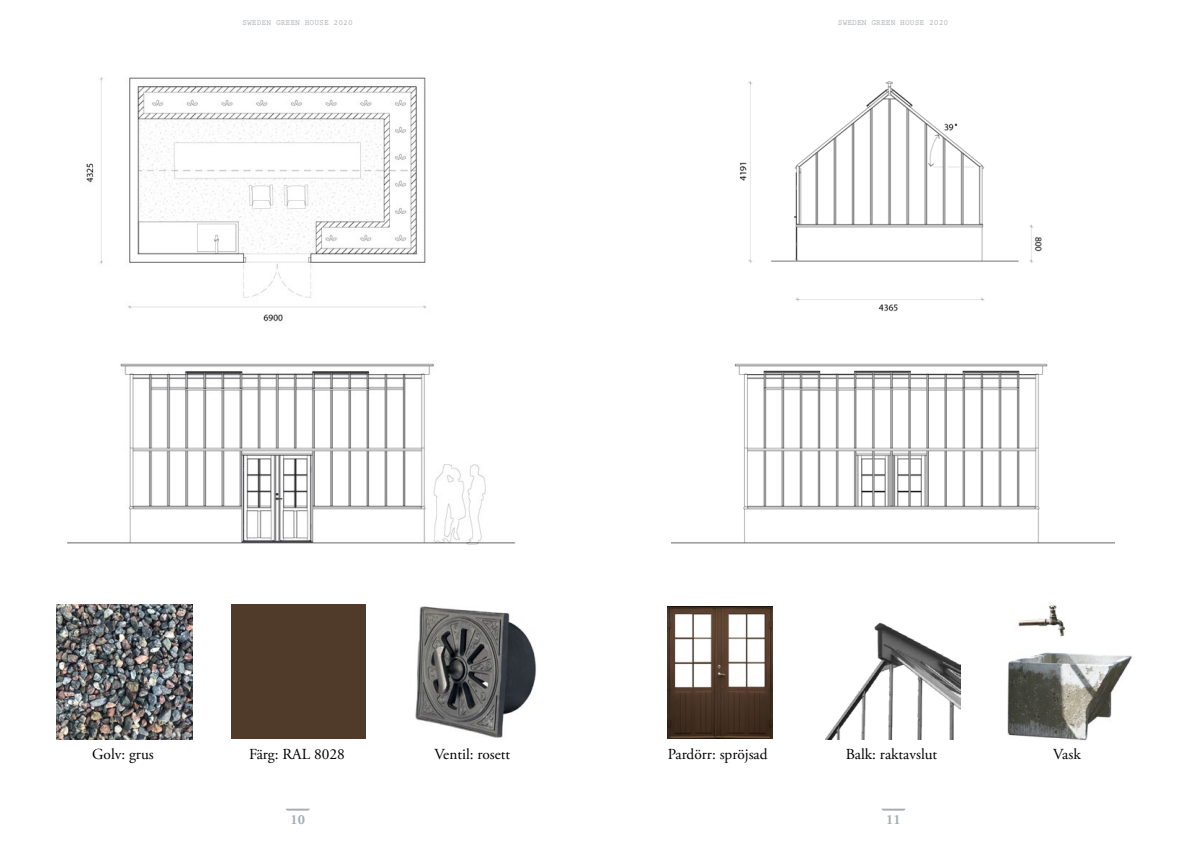
<style>
.page{position:relative;width:1191px;height:842px;background:#fff}
.page>*{position:absolute;margin:0;border:0;box-sizing:border-box;transform-origin:0 0}
.t1{font:15.3px "Adobe Garamond Pro";color:#000}
.t2{font:700 14px "Adobe Garamond Pro";color:#a8adb1}
.t3{font:700 8px "Prestige Elite Std";color:#a8adb1}
</style>
<div class="page">
<svg style="left:286px;top:809px;width:24px;height:2px"></svg>
<img style="left:68px;top:77px;width:448px;height:467px">
<img style="left:57px;top:605px;width:135px;height:134px">
<div style="left:231px;top:605px;width:135px;height:134px;background:#503b2a"></div>
<img style="left:415px;top:607px;width:121px;height:130px">
<svg style="left:881px;top:809px;width:24px;height:2px"></svg>
<img style="left:672px;top:81px;width:442px;height:463px">
<img style="left:667px;top:607px;width:105px;height:131px">
<img style="left:825px;top:622px;width:135px;height:118px">
<img style="left:1007px;top:604px;width:125px;height:137px">
<p class="t3" style="left:242px;top:19px;width:112px">SWEDEN GREEN HOUSE 2020</p>
<p class="t3" style="left:838px;top:19px;width:112px">SWEDEN GREEN HOUSE 2020</p>
<p class="t1" style="left:92px;top:745px;width:63px">Golv: grus</p>
<p class="t1" style="left:249px;top:745px;width:97px">Färg: RAL 8028</p>
<p class="t1" style="left:434px;top:745px;width:77px">Ventil: rosett</p>
<p class="t2" style="left:290px;top:812px;width:16px">10</p>
<p class="t1" style="left:668px;top:745px;width:101px">Pardörr: spröjsad</p>
<p class="t1" style="left:846px;top:745px;width:93px">Balk: raktavslut</p>
<p class="t1" style="left:1053px;top:745px;width:29px">Vask</p>
<p class="t2" style="left:886px;top:812px;width:16px">11</p>
</div>
